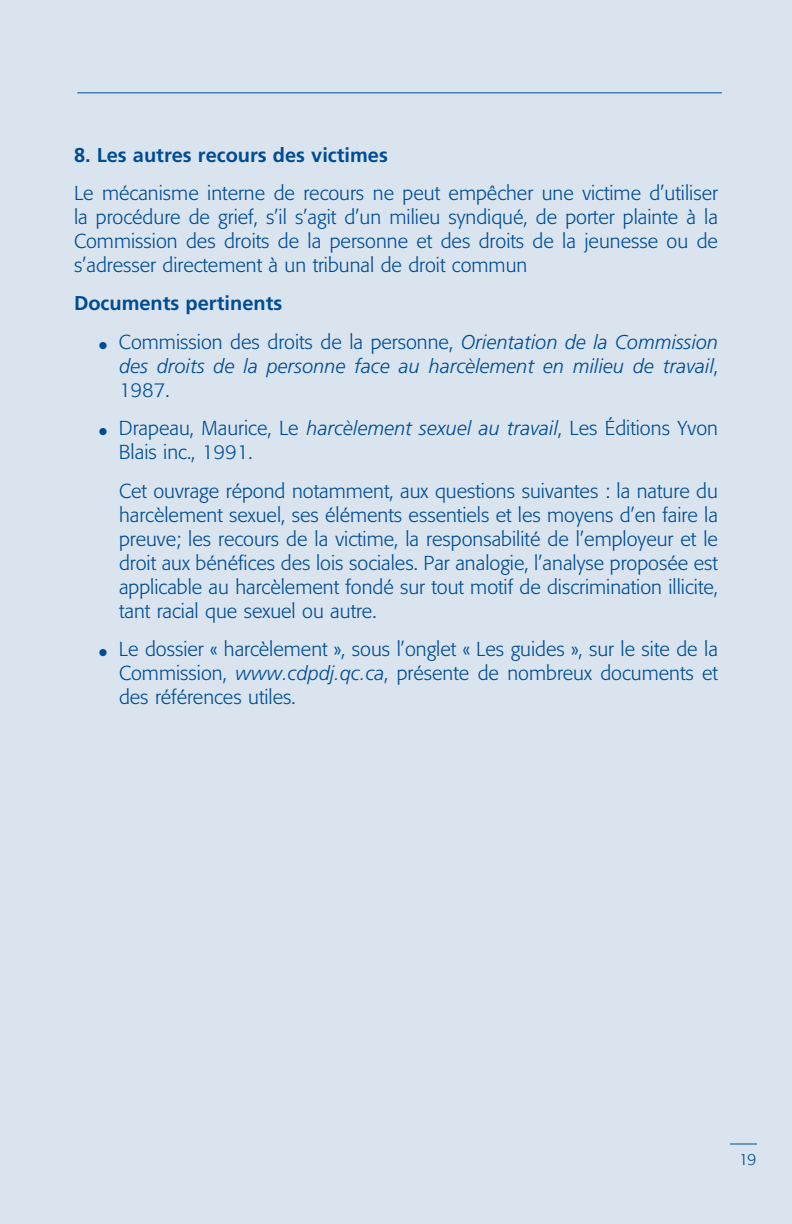
<style>
.page{position:relative;width:792px;height:1224px;background:#d9e4ef}
.page>*{position:absolute;margin:0;border:0;box-sizing:border-box;transform-origin:0 0}
.Texte{font:300 20px/24px "Formata";color:#004c93;text-align:justify}
.Indent{font:300 20px/24px "Formata";color:#004c93}
.Indent-2{font:italic 300 20px/24px "Frutiger";color:#004c93;text-align:justify}
.Texte-B{font:700 20px "Frutiger";color:#004c93}
.Texte-2{font:700 20px "Frutiger";color:#004c93}
.t1{font:300 16px "Formata";color:#004c93}
.s1{font-family:"Formata";font-style:normal}
.s2{font-family:"Frutiger";font-style:italic}
</style>
<div class="page">
<svg style="left:730px;top:1144px;width:27px;height:1px"></svg>
<hr style="left:77px;top:92px;width:645px;height:1px;background:#004c93">
<p class="Texte-B" style="left:74px;top:143px;width:315px">8. Les autres recours des victimes</p>
<p class="Texte" style="left:74px;top:181px;width:646px">Le mécanisme interne de recours ne peut empêcher une victime d’utiliser la procédure de grief, s’il s’agit d’un milieu syndiqué, de porter plainte à la Commission des droits de la personne et des droits de la jeunesse ou de s’adresser directement à un tribunal de droit commun</p>
<p class="Texte-2" style="left:74px;top:292px;width:210px">Documents pertinents</p>
<p class="Indent-2" style="left:119px;top:330px;width:601px;text-indent:-20px">● <span class="s1">Commission des droits de la personne,</span> Orientation de la Commission des droits de la personne face au harcèlement en milieu de travail<span class="s1">, 1987.</span></p>
<p class="Indent" style="left:119px;top:416px;width:601px;text-indent:-20px">● Drapeau, Maurice, Le <span class="s2">harcèlement sexuel au travail</span>, Les Éditions Yvon<br>Blais inc., 1991.</p>
<p class="Texte" style="left:119px;top:479px;width:601px">Cet ouvrage répond notamment, aux questions suivantes : la nature du harcèlement sexuel, ses éléments essentiels et les moyens d’en faire la preuve; les recours de la victime, la responsabilité de l’employeur et le droit aux bénéfices des lois sociales. Par analogie, l’analyse proposée est applicable au harcèlement fondé sur tout motif de discrimination illicite, tant racial que sexuel ou autre.</p>
<p class="Indent" style="left:119px;top:637px;width:601px;text-align:justify;text-indent:-20px">● Le dossier « harcèlement », sous l’onglet « Les guides », sur le site de la Commission, <span class="s2">www.cdpdj.qc.ca</span>, présente de nombreux documents et des références utiles.</p>
<p class="t1" style="left:739px;top:1150px;width:19px">19</p>
</div>
